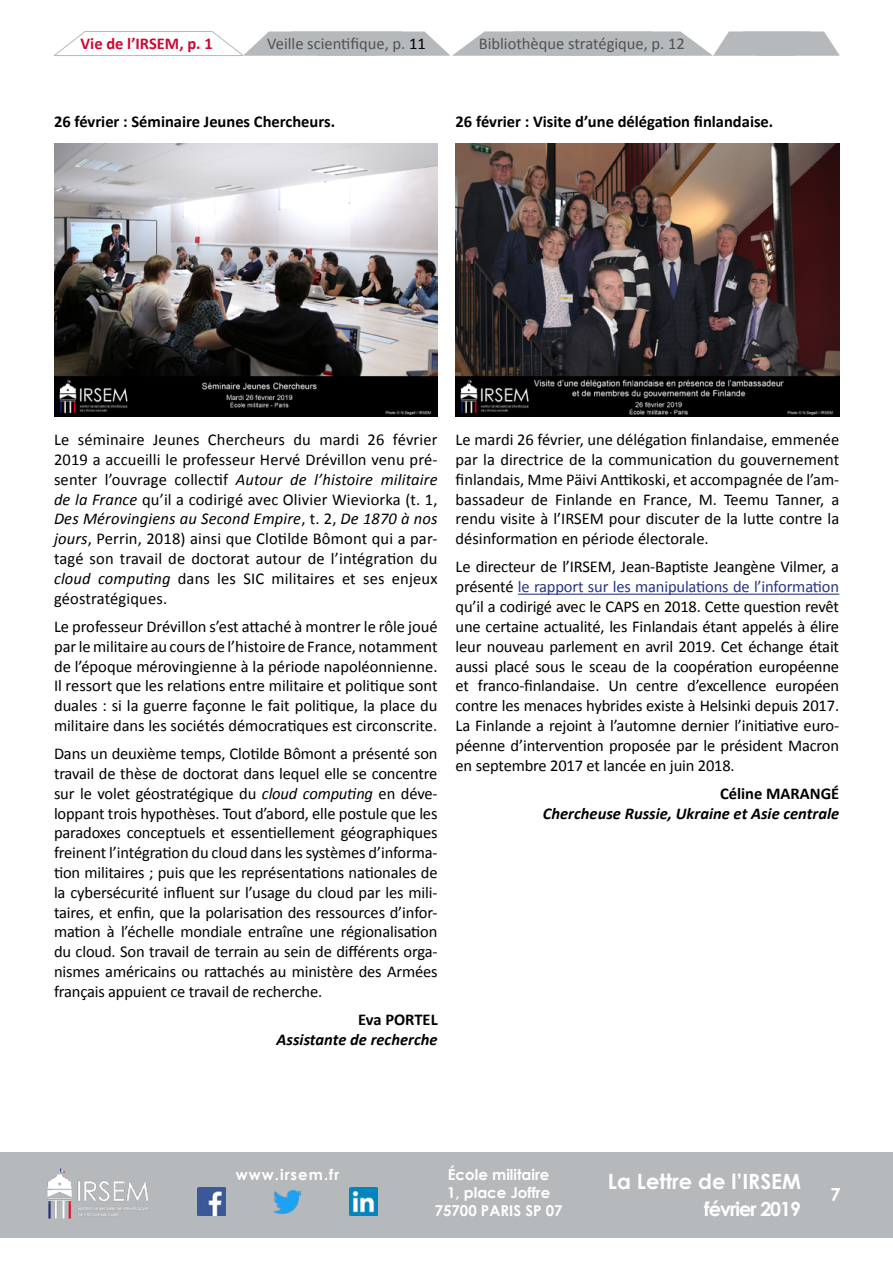
<style>
.page{position:relative;width:893px;height:1263px;background:#fff}
.page>*{position:absolute;margin:0;border:0;box-sizing:border-box;transform-origin:0 0}
.t1{font:700 21px "Century Gothic";color:#fff}
.t2{font:700 19.5px "Century Gothic";letter-spacing:-.05em;color:#fff}
.t3{font:700 18px "Century Gothic";color:#fff}
.t4{font:16.5px/19.8px "Calibri";letter-spacing:-.005em;color:#000;text-align:justify}
.t5{font:700 16.5px "Calibri";color:#000}
.t6{font:italic 700 16.5px "Calibri";color:#000}
.t7{font:16.5px "Calibri";color:#525251}
.t8{font:700 16.5px "Calibri";color:#cc0935}
.t9{font:700 15px/18px "Century Gothic";color:#fff;text-align:center}
.t10{font:700 15px "Century Gothic";letter-spacing:.07em;color:#fff}
.s1{color:#000}
.s2{font-style:italic}
.s3{color:#283583}
</style>
<div class="page">
<svg style="left:54px;top:31px;width:31px;height:24px"></svg>
<hr style="left:54px;top:55px;width:189px;height:1px;background:#b5b9bc">
<hr style="left:85px;top:31px;width:127px;height:1px;background:#b5b9bc">
<svg style="left:212px;top:31px;width:628px;height:25px"></svg>
<div style="left:0;top:1152px;width:893px;height:85px;background:#b5b9bc"></div>
<img style="left:47px;top:1168px;width:101px;height:51px">
<img style="left:197px;top:1188px;width:28px;height:28px">
<img style="left:273px;top:1190px;width:28px;height:23px">
<img style="left:349px;top:1188px;width:29px;height:28px">
<img style="left:54px;top:143px;width:383px;height:274px">
<hr style="left:518px;top:594px;width:321px;height:1px;background:#283583">
<img style="left:456px;top:143px;width:383px;height:274px">
<p class="t8" style="left:81px;top:33px;width:134px">Vie de l’IRSEM, p. 1</p>
<p class="t7" style="left:267px;top:33px;width:160px">Veille scientifique, p. <span class="s1">11</span></p>
<p class="t7" style="left:479px;top:33px;width:208px">Bibliothèque stratégique, p. 12</p>
<p class="t5" style="left:54px;top:111px;width:283px">26 février : Séminaire Jeunes Chercheurs.</p>
<p class="t5" style="left:456px;top:111px;width:319px">26 février : Visite d’une délégation finlandaise.</p>
<p class="t4" style="left:54px;top:430px;width:385px">Le séminaire Jeunes Chercheurs du mardi 26 février 2019 a accueilli le professeur Hervé Drévillon venu pré&shy;senter l’ouvrage collectif <span class="s2">Autour de l’histoire militaire de la France</span> qu’il a codirigé avec Olivier Wieviorka (t. 1, <span class="s2">Des Mérovingiens au Second Empire</span>, t. 2, <span class="s2">De 1870 à nos jours</span>, Perrin, 2018) ainsi que Clotilde Bômont qui a par&shy;tagé son travail de doctorat autour de l’intégration du <span class="s2">cloud computing</span> dans les SIC militaires et ses enjeux géostratégiques.</p>
<p class="t4" style="left:54px;top:617px;width:385px">Le professeur Drévillon s’est attaché à montrer le rôle joué par le militaire au cours de l’histoire de France, notamment de l’époque mérovingienne à la période napoléonnienne.<br>Il ressort que les relations entre militaire et politique sont duales : si la guerre façonne le fait politique, la place du militaire dans les sociétés démocratiques est circonscrite.</p>
<p class="t4" style="left:54px;top:744px;width:385px">Dans un deuxième temps, Clotilde Bômont a présenté son travail de thèse de doctorat dans lequel elle se concentre sur le volet géostratégique du <span class="s2">cloud computing</span> en déve&shy;loppant trois hypothèses. Tout d’abord, elle postule que les paradoxes conceptuels et essentiellement géographiques freinent l’intégration du cloud dans les systèmes d’informa&shy;tion militaires ; puis que les représentations nationales de la cybersécurité influent sur l’usage du cloud par les mili&shy;taires, et enfin, que la polarisation des ressources d’infor&shy;mation à l’échelle mondiale entraîne une régionalisation du cloud. Son travail de terrain au sein de différents orga&shy;nismes américains ou rattachés au ministère des Armées français appuient ce travail de recherche.</p>
<p class="t5" style="left:358px;top:1009px;width:81px">Eva PORTEL</p>
<p class="t6" style="left:277px;top:1029px;width:163px">Assistante de recherche</p>
<p class="t4" style="left:456px;top:430px;width:385px">Le mardi 26 février, une délégation finlandaise, emmenée par la directrice de la communication du gouvernement finlandais, Mme Päivi Anttikoski, et accompagnée de l’am&shy;bassadeur de Finlande en France, M. Teemu Tanner, a rendu visite à l’IRSEM pour discuter de la lutte contre la désinformation en période électorale.</p>
<p class="t4" style="left:456px;top:557px;width:385px">Le directeur de l’IRSEM, Jean-Baptiste Jeangène Vilmer, a présenté <span class="s3">le rapport sur les manipulations de l’information </span>qu’il a codirigé avec le CAPS en 2018. Cette question revêt une certaine actualité, les Finlandais étant appelés à élire leur nouveau parlement en avril 2019. Cet échange était aussi placé sous le sceau de la coopération européenne et franco-finlandaise. Un centre d’excellence européen contre les menaces hybrides existe à Helsinki depuis 2017.<br>La Finlande a rejoint à l’automne dernier l’initiative euro&shy;péenne d’intervention proposée par le président Macron en septembre 2017 et lancée en juin 2018.</p>
<p class="t5" style="left:720px;top:783px;width:121px">Céline MARANGÉ</p>
<p class="t6" style="left:543px;top:803px;width:298px">Chercheuse Russie, Ukraine et Asie centrale</p>
<p class="t10" style="left:236px;top:1163px;width:105px">www.irsem.fr</p>
<p class="t9" style="left:435px;top:1165px;width:129px">École militaire<br>1, place Joffre<br>75700 PARIS SP 07</p>
<p class="t1" style="left:608px;top:1165px;width:195px">La Lettre de l’IRSEM</p>
<p class="t2" style="left:704px;top:1194px;width:98px">février 2019</p>
<p class="t3" style="left:830px;top:1181px;width:12px">7</p>
</div>
